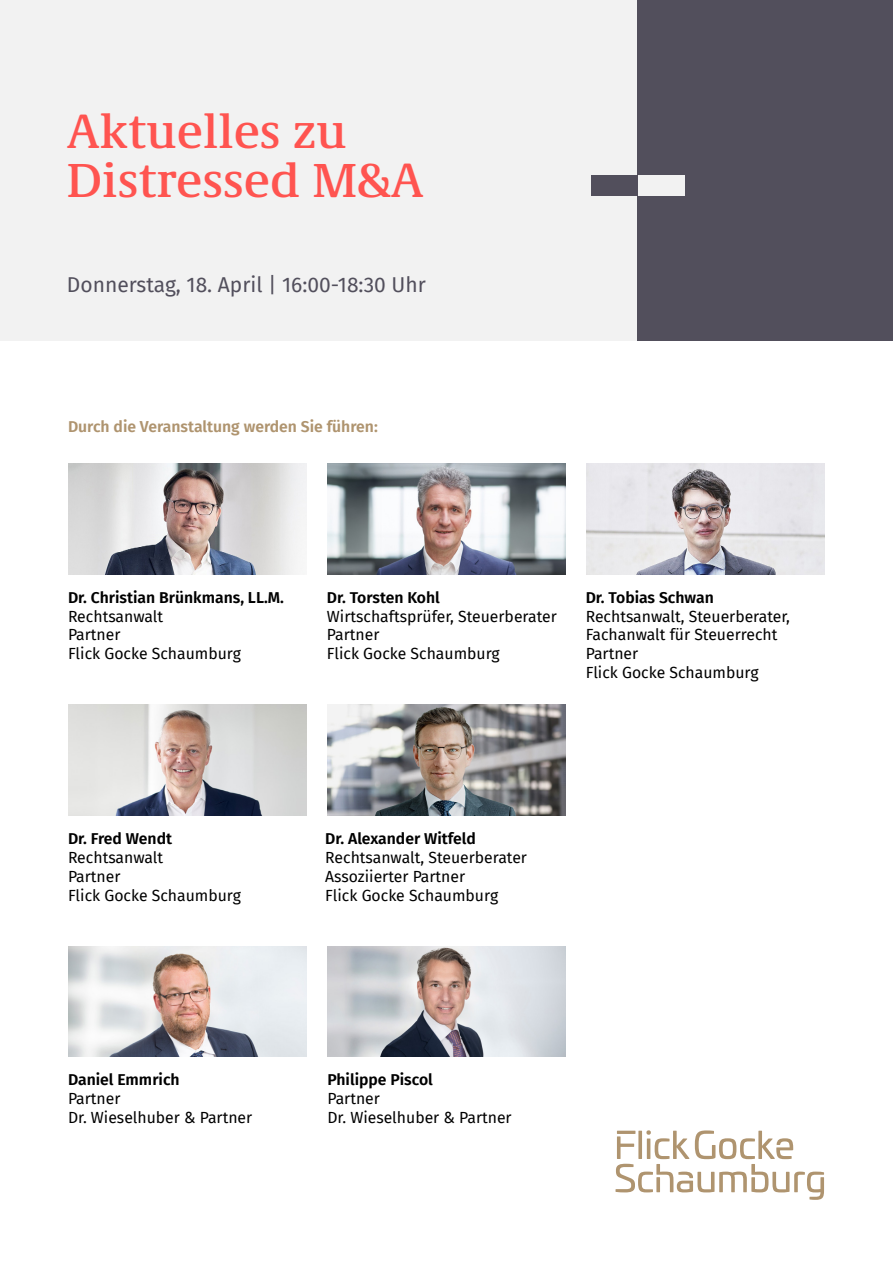
<style>
.page{position:relative;width:893px;height:1263px;background:#fff}
.page>*{position:absolute;margin:0;border:0;box-sizing:border-box;transform-origin:0 0}
.t1{font:500 49.5px/49.5px "Demos Next Pro";color:#ff5450}
.t2{font:21px "Fira Sans";color:#524f5c}
.t3{font:15.75px/18.9px "Fira Sans";color:#000}
.t4{font:600 15.75px "Fira Sans";color:#000}
.t5{font:600 15.75px "Fira Sans";color:#af946f}
</style>
<div class="page">
<div style="left:0;top:0;width:638px;height:340px;background:#f2f2f2"></div>
<div style="left:638px;top:0;width:255px;height:340px;background:#524f5c"></div>
<svg style="left:615px;top:1130px;width:209px;height:70px"></svg>
<img style="left:68px;top:705px;width:238px;height:110px">
<img style="left:327px;top:705px;width:239px;height:110px">
<img style="left:68px;top:463px;width:238px;height:111px">
<img style="left:327px;top:463px;width:239px;height:111px">
<img style="left:587px;top:463px;width:238px;height:111px">
<div style="left:591px;top:175px;width:47px;height:21px;background:#524f5c"></div>
<div style="left:638px;top:175px;width:47px;height:21px;background:#f2f2f2"></div>
<img style="left:68px;top:946px;width:238px;height:111px">
<img style="left:327px;top:946px;width:239px;height:111px">
<h1 class="t1" style="left:67px;top:103px;width:358px">Aktuelles zu<br>Distressed M&amp;A</h1>
<h2 class="t2" style="left:67px;top:269px;width:360px">Donnerstag, 18. April | 16:00-18:30 Uhr</h2>
<p class="t5" style="left:68px;top:414px;width:311px">Durch die Veranstaltung werden Sie führen:</p>
<p class="t4" style="left:68px;top:584px;width:217px">Dr. Christian Brünkmans, LL.M.</p>
<p class="t3" style="left:68px;top:606px;width:174px">Rechtsanwalt<br>Partner<br>Flick Gocke Schaumburg</p>
<p class="t4" style="left:327px;top:584px;width:115px">Dr. Torsten Kohl</p>
<p class="t3" style="left:327px;top:606px;width:231px">Wirtschaftsprüfer, Steuerberater<br>Partner<br>Flick Gocke Schaumburg</p>
<p class="t4" style="left:586px;top:584px;width:130px">Dr. Tobias Schwan</p>
<p class="t3" style="left:586px;top:606px;width:206px">Rechtsanwalt, Steuerberater,<br>Fachanwalt für Steuerrecht<br>Partner<br>Flick Gocke Schaumburg</p>
<p class="t4" style="left:68px;top:825px;width:106px">Dr. Fred Wendt</p>
<p class="t3" style="left:68px;top:847px;width:174px">Rechtsanwalt<br>Partner<br>Flick Gocke Schaumburg</p>
<p class="t4" style="left:325px;top:825px;width:152px">Dr. Alexander Witfeld</p>
<p class="t3" style="left:325px;top:847px;width:203px">Rechtsanwalt, Steuerberater<br>Assoziierter Partner<br>Flick Gocke Schaumburg</p>
<p class="t4" style="left:68px;top:1067px;width:113px">Daniel Emmrich</p>
<p class="t3" style="left:68px;top:1089px;width:186px">Partner<br>Dr. Wieselhuber &amp; Partner</p>
<p class="t4" style="left:327px;top:1067px;width:107px">Philippe Piscol</p>
<p class="t3" style="left:327px;top:1089px;width:186px">Partner<br>Dr. Wieselhuber &amp; Partner</p>
</div>
